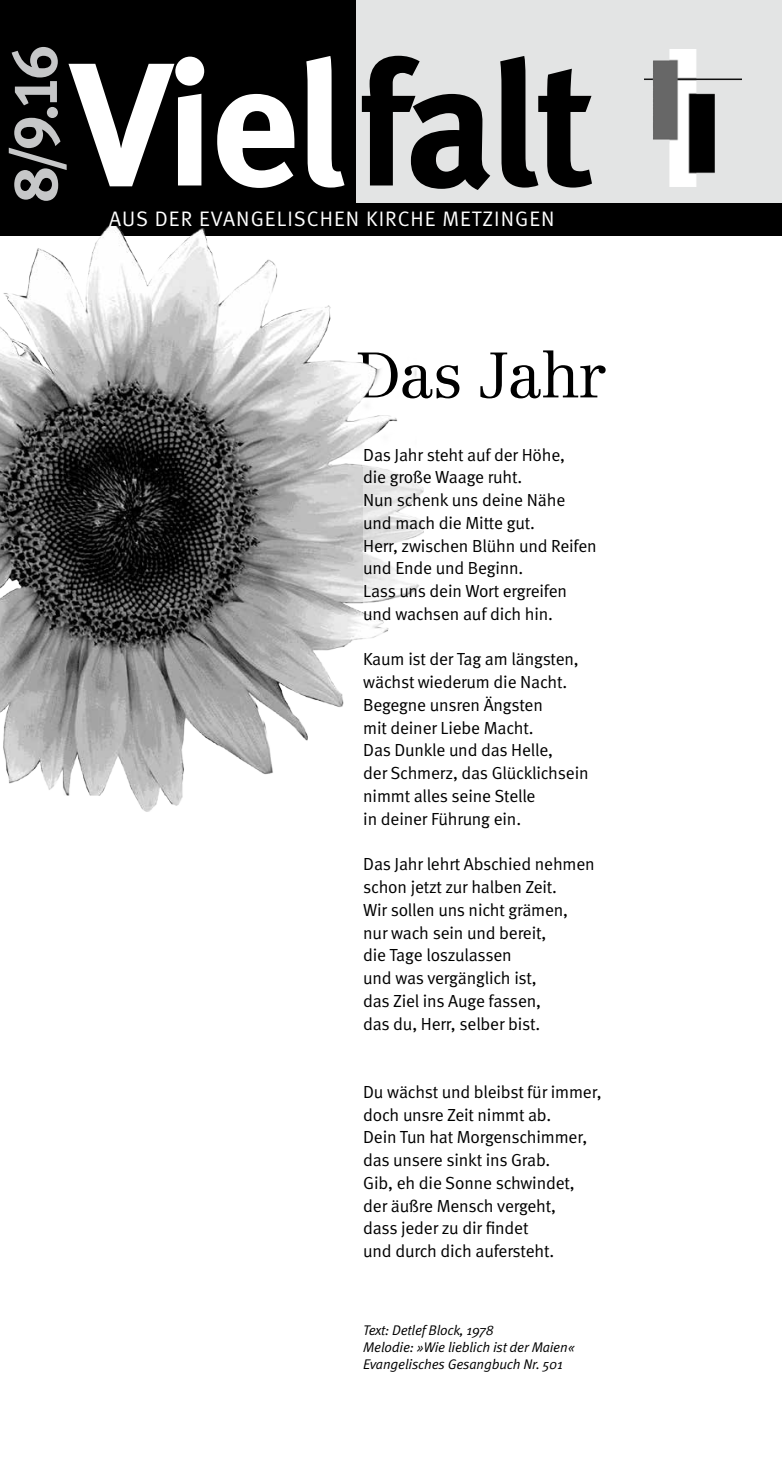
<style>
.page{position:relative;width:782px;height:1474px;background:#fff}
.page>*{position:absolute;margin:0;border:0;box-sizing:border-box;transform-origin:0 0}
.t1{font:700 175px "Meta";letter-spacing:-.025em;color:#fff}
.t2{font:300 63px "Centennial";letter-spacing:-.02em;color:#000}
.t3{font:63px "Meta Bold LF";color:#c6c7c8}
.t4{font:21px "Meta Normal";letter-spacing:.05em;color:#fff}
.t5{font:17.5px/22.8px "Meta Normal";letter-spacing:-.01em;color:#000}
.t6{font:italic 14px/16.8px "Meta Normal";letter-spacing:-.01em;color:#000}
.s1{color:#000}
</style>
<div class="page">
<div style="left:0;top:202px;width:781px;height:34px;background:#000"></div>
<div style="left:345px;top:0;width:436px;height:202px;background:#e3e4e4"></div>
<div style="left:0;top:0;width:355px;height:202px;background:#000"></div>
<img style="left:644px;top:50px;width:97px;height:136px">
<img style="left:0;top:226px;width:417px;height:586px">
<div style="left:363px;top:446px;width:356px;height:979px;background:#fff"></div>
<h2 class="t3" style="left:-2px;top:202px;width:159px;rotate:-90deg">8/9.16</h2>
<h1 class="t1" style="left:72px;top:21px;width:524px">Viel <span class="s1">falt</span></h1>
<p class="t4" style="left:109px;top:207px;width:446px">AUS DER EVANGELISCHEN KIRCHE METZINGEN</p>
<h2 class="t2" style="left:355px;top:338px;width:253px">Das Jahr</h2>
<p class="t5" style="left:363px;top:443px;width:235px">Das Jahr steht auf der Höhe,<br>die große Waage ruht.<br>Nun schenk uns deine Nähe und mach die Mitte gut.<br>Herr, zwischen Blühn und Reifen und Ende und Beginn.<br>Lass uns dein Wort ergreifen und wachsen auf dich hin.</p>
<p class="t5" style="left:363px;top:647px;width:227px">Kaum ist der Tag am längsten, wächst wiederum die Nacht.<br>Begegne unsren Ängsten<br>mit deiner Liebe Macht.<br>Das Dunkle und das Helle,<br>der Schmerz, das Glücklichsein nimmt alles seine Stelle<br>in deiner Führung ein.</p>
<p class="t5" style="left:363px;top:852px;width:233px">Das Jahr lehrt Abschied nehmen schon jetzt zur halben Zeit.<br>Wir sollen uns nicht grämen, nur wach sein und bereit,<br>die Tage loszulassen<br>und was vergänglich ist,<br>das Ziel ins Auge fassen,<br>das du, Herr, selber bist.</p>
<p class="t5" style="left:363px;top:1080px;width:240px">Du wächst und bleibst für immer, doch unsre Zeit nimmt ab.<br>Dein Tun hat Morgenschimmer, das unsere sinkt ins Grab.<br>Gib, eh die Sonne schwindet, der äußre Mensch vergeht,<br>dass jeder zu dir findet<br>und durch dich aufersteht.</p>
<p class="t6" style="left:363px;top:1321px;width:213px">Text: Detlef Block, 1978<br>Melodie: »Wie lieblich ist der Maien«<br>Evangelisches Gesangbuch Nr. 501</p>
</div>
